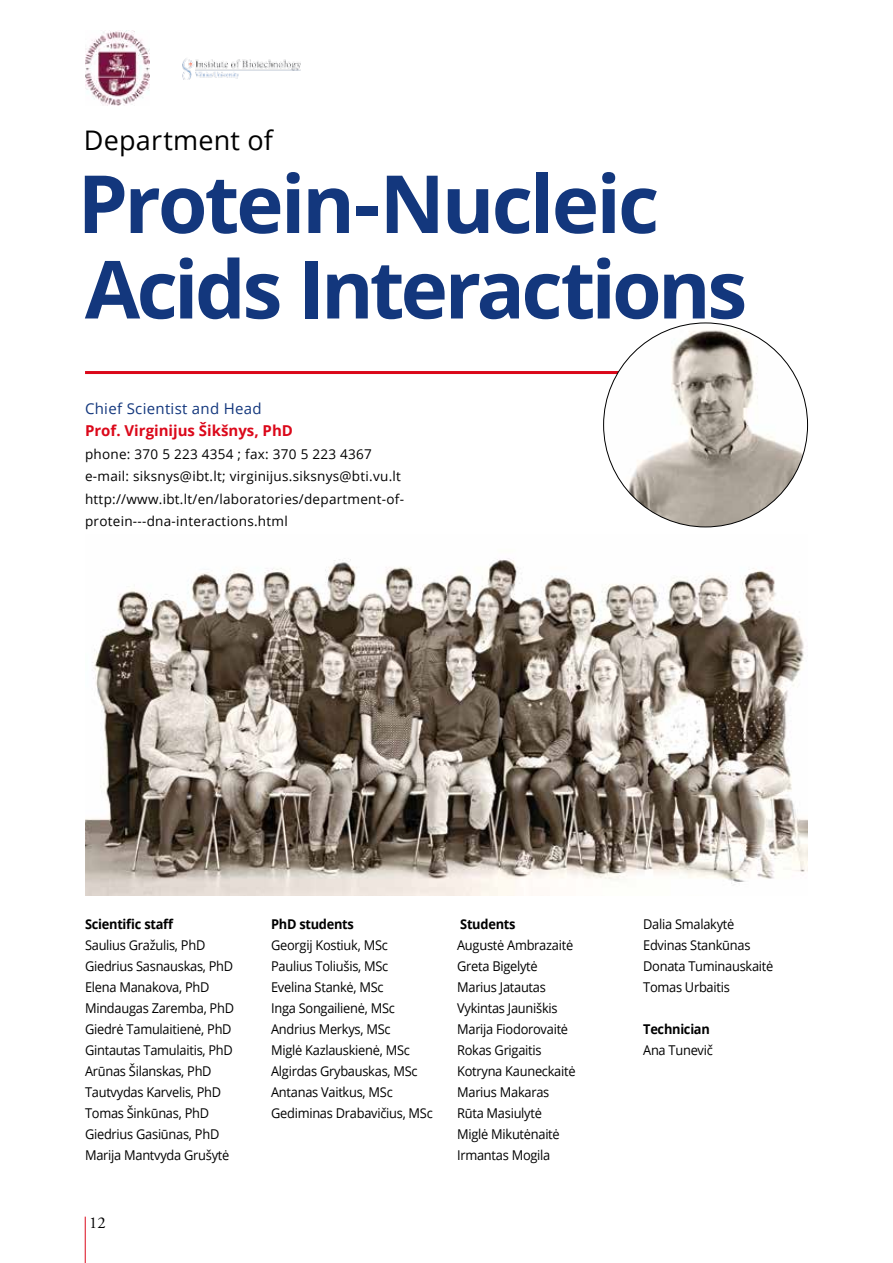
<style>
.page{position:relative;width:893px;height:1263px;background:#fff}
.page>*{position:absolute;margin:0;border:0;box-sizing:border-box;transform-origin:0 0}
.t1{font:700 80.25px/85.5px "Open Sans";letter-spacing:-.04em;color:#13377d}
.t2{font:27px "Open Sans";letter-spacing:.005em;color:#000}
.t3{font:16.5px "Adobe Garamond Pro";color:#000}
.t4{font:700 15px "Open Sans";color:#db081a}
.t5{font:15px "Open Sans";letter-spacing:.02em;color:#13377d}
.t6{font:13.5px/21px "Open Sans";letter-spacing:-.02em;color:#000;scale:.95 1}
.t7{font:13.5px/22.5px "Open Sans";letter-spacing:.02em;color:#000}
.t8{font:700 13.5px "Open Sans";letter-spacing:-.02em;color:#000;scale:.95 1}
</style>
<div class="page">
<img style="left:182px;top:58px;width:118px;height:22px">
<hr style="left:85px;top:1216px;width:1px;height:47px;background:#db081a">
<img style="left:85px;top:30px;width:65px;height:75px">
<hr style="left:85px;top:371px;width:695px;height:3px;background:#db081a">
<img style="left:85px;top:558px;width:723px;height:338px">
<img style="left:604px;top:323px;width:203px;height:204px;border-radius:102px">
<h2 class="t2" style="left:84px;top:122px;width:191px">Department of</h2>
<h1 class="t1" style="left:78px;top:159px;width:671px">Protein-Nucleic<br>Acids Interactions</h1>
<p class="t5" style="left:85px;top:398px;width:178px">Chief Scientist and Head</p>
<p class="t4" style="left:85px;top:420px;width:209px">Prof. Virginijus Šikšnys, PhD</p>
<p class="t7" style="left:85px;top:442px;width:321px">phone: 370 5 223 4354 ; fax: 370 5 223 4367 e-mail: siksnys@ibt.lt; virginijus.siksnys@bti.vu.lt http://www.ibt.lt/en/laboratories/department-of&shy;protein---dna-interactions.html</p>
<p class="t8" style="left:85px;top:914px;width:95px">Scientific staff</p>
<p class="t6" style="left:85px;top:934px;width:158px">Saulius Gražulis, PhD<br>Giedrius Sasnauskas, PhD<br>Elena Manakova, PhD<br>Mindaugas Zaremba, PhD<br>Giedrė Tamulaitienė, PhD<br>Gintautas Tamulaitis, PhD<br>Arūnas Šilanskas, PhD<br>Tautvydas Karvelis, PhD<br>Tomas Šinkūnas, PhD<br>Giedrius Gasiūnas, PhD<br>Marija Mantvyda Grušytė</p>
<p class="t3" style="left:89px;top:1213px;width:18px">12</p>
<p class="t8" style="left:271px;top:914px;width:89px">PhD students</p>
<p class="t6" style="left:271px;top:934px;width:172px">Georgij Kostiuk, MSc<br>Paulius Toliušis, MSc<br>Evelina Stankė, MSc<br>Inga Songailienė, MSc<br>Andrius Merkys, MSc<br>Miglė Kazlauskienė, MSc<br>Algirdas Grybauskas, MSc<br>Antanas Vaitkus, MSc<br>Gediminas Drabavičius, MSc</p>
<p class="t8" style="left:460px;top:914px;width:60px">Students</p>
<p class="t6" style="left:457px;top:934px;width:126px">Augustė Ambrazaitė<br>Greta Bigelytė<br>Marius Jatautas<br>Vykintas Jauniškis<br>Marija Fiodorovaitė<br>Rokas Grigaitis<br>Kotryna Kauneckaitė<br>Marius Makaras<br>Rūta Masiulytė<br>Miglė Mikutėnaitė<br>Irmantas Mogila</p>
<p class="t6" style="left:643px;top:913px;width:139px">Dalia Smalakytė<br>Edvinas Stankūnas<br>Donata Tuminauskaitė<br>Tomas Urbaitis</p>
<p class="t8" style="left:643px;top:1019px;width:72px">Technician</p>
<p class="t6" style="left:643px;top:1039px;width:75px">Ana Tunevič</p>
</div>
